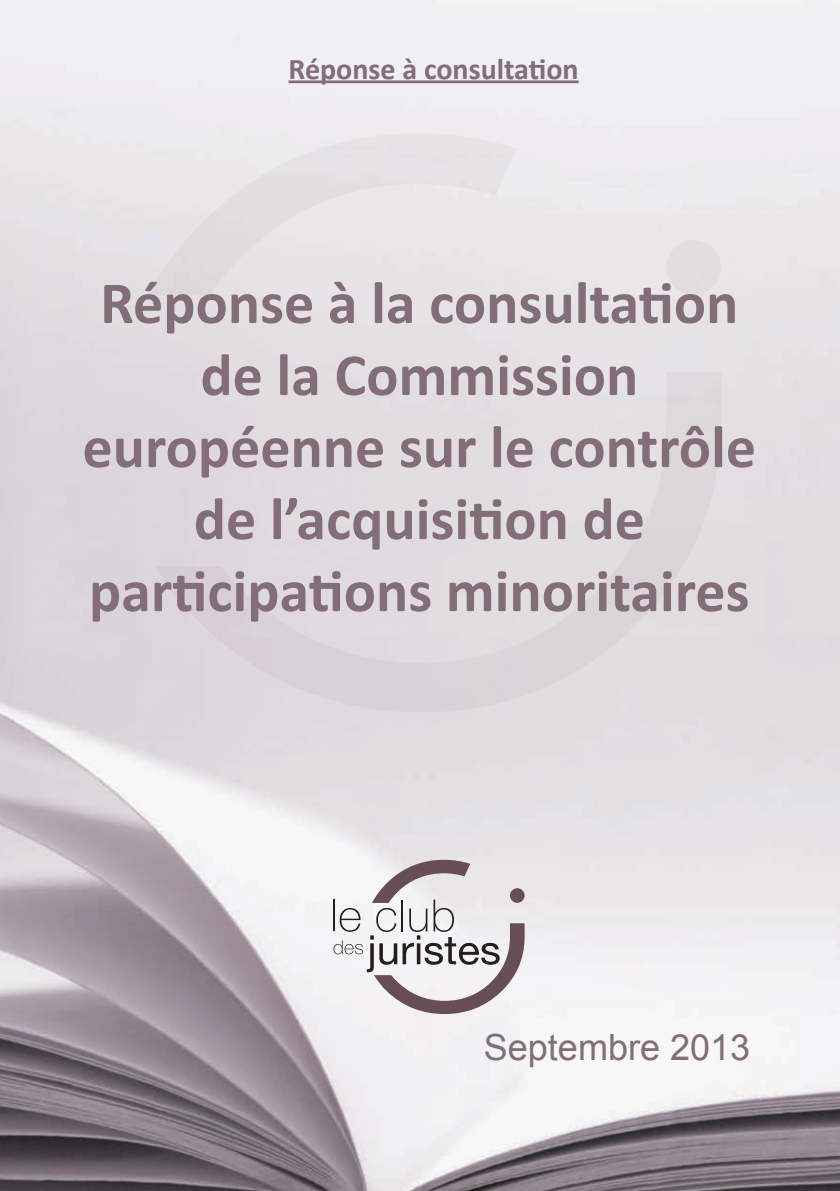
<style>
.page{position:relative;width:840px;height:1191px;background:#fff}
.page>*{position:absolute;margin:0;border:0;box-sizing:border-box;transform-origin:0 0}
.t1{font:700 60px/72px "Calibri";color:#826d78;text-align:center}
.t2{font:36px "Arial";color:#826d78}
.t3{font:700 30px "Calibri";color:#826d78}
</style>
<div class="page">
<img style="left:0;top:0;width:839px;height:1191px">
<svg style="left:333px;top:859px;width:191px;height:155px"></svg>
<svg style="left:155px;top:372px;width:565px;height:340px;background:#dfdadd"></svg>
<svg style="left:148px;top:133px;width:368px;height:162px;background:#e7e4e6"></svg>
<div style="left:665px;top:240px;width:55px;height:55px;background:#e3dfe1;border-radius:50%"></div>
<hr style="left:288px;top:80px;width:290px;height:3px;background:#826d78">
<p class="t3" style="left:288px;top:51px;width:291px">Réponse à consultation</p>
<p class="t1" style="left:82px;top:264px;width:674px">Réponse à la consultation de la Commission européenne sur le contrôle de l’acquisition de participations minoritaires</p>
<p class="t2" style="left:483px;top:1027px;width:268px">Septembre 2013</p>
</div>
